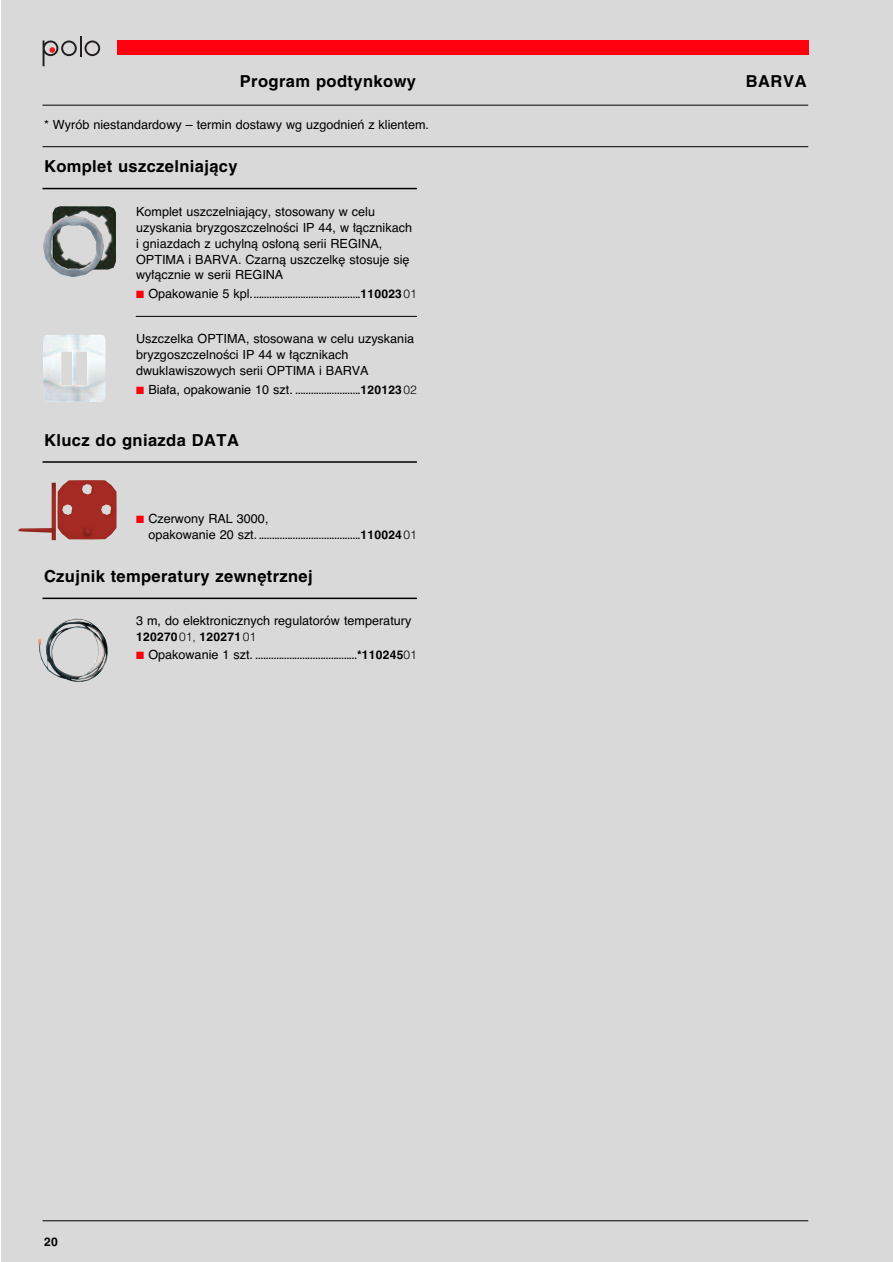
<style>
.page{position:relative;width:893px;height:1262px;background:#fff}
.page>*{position:absolute;margin:0;border:0;box-sizing:border-box;transform-origin:0 0}
.t1{font:700 16.5px "Phelvetica";letter-spacing:.02em;color:#000}
.t2{font:12px/15.9px "Phelvetica";color:#000}
.t3{font:700 12px "Phelvetica";color:#000}
.t4{font:700 9px "Phelvetica";color:#000}
.s1{color:#ff000f}
.s2{font-weight:400;font-size:12px}
.s3{font-size:12px}
.s4{font-weight:300;font-size:12px}
.s5{font-weight:700}
.s6{font-weight:300}
</style>
<div class="page">
<div style="left:1px;top:0;width:891px;height:1262px;background:#d9d9d9"></div>
<hr style="left:43px;top:105px;width:765px;height:1px;background:#000">
<hr style="left:43px;top:1220px;width:765px;height:1px;background:#000">
<div style="left:117px;top:40px;width:691px;height:15px;background:#ff000f"></div>
<svg style="left:85px;top:40px;width:15px;height:16px"></svg>
<hr style="left:80px;top:36px;width:2px;height:20px;background:#231f20">
<svg style="left:43px;top:40px;width:34px;height:26px"></svg>
<img style="left:43px;top:335px;width:63px;height:67px">
<img style="left:57px;top:480px;width:60px;height:59px">
<hr style="left:43px;top:461px;width:374px;height:2px;background:#000">
<img style="left:52px;top:206px;width:64px;height:64px">
<hr style="left:43px;top:188px;width:374px;height:1px;background:#000">
<hr style="left:136px;top:316px;width:281px;height:1px;background:#000">
<img style="left:43px;top:216px;width:61px;height:61px">
<img style="left:18px;top:483px;width:38px;height:57px">
<img style="left:38px;top:618px;width:70px;height:64px">
<hr style="left:43px;top:597px;width:374px;height:2px;background:#000">
<hr style="left:43px;top:146px;width:765px;height:1px;background:#000">
<h1 class="t1" style="left:240px;top:75px;width:178px">Program podtynkowy</h1>
<h1 class="t1" style="left:745px;top:75px;width:62px">BARVA</h1>
<p class="t2" style="left:44px;top:118px;width:386px">* Wyrób niestandardowy – termin dostawy wg uzgodnieƒ z klientem.</p>
<h1 class="t1" style="left:44px;top:160px;width:195px">Komplet uszczelniajàcy</h1>
<p class="t2" style="left:136px;top:204px;width:277px">Komplet uszczelniajàcy, stosowany w celu uzyskania bryzgoszczelnoÊci IP 44, w ∏àcznikach i gniazdach z uchylnà os∏onà serii REGINA, OPTIMA i BARVA. Czarnà uszczelk´ stosuje si´ wy∏àcznie w serii REGINA</p>
<p class="t4" style="left:136px;top:291px;width:282px"><span class="s1">■</span> <span class="s2">Opakowanie 5 kpl.</span>.........................................<span class="s3">110023</span><span class="s4">01</span></p>
<p class="t2" style="left:136px;top:332px;width:279px">Uszczelka OPTIMA, stosowana w celu uzyskania bryzgoszczelnoÊci IP 44 w ∏àcznikach dwuklawiszowych serii OPTIMA i BARVA</p>
<p class="t4" style="left:136px;top:387px;width:282px"><span class="s1">■</span> <span class="s2">Bia∏a, opakowanie 10 szt.</span> .........................<span class="s3">120123</span><span class="s4">02</span></p>
<h1 class="t1" style="left:44px;top:434px;width:196px">Klucz do gniazda DATA</h1>
<p class="t2" style="left:136px;top:512px;width:134px"><span class="s1">■</span> Czerwony RAL 3000,</p>
<p class="t4" style="left:148px;top:532px;width:270px"><span class="s2">opakowanie 20 szt.</span> .......................................<span class="s3">110024</span><span class="s4">01</span></p>
<h1 class="t1" style="left:44px;top:570px;width:270px">Czujnik temperatury zewn´trznej</h1>
<p class="t2" style="left:136px;top:614px;width:277px">3 m, do elektronicznych regulatorów temperatury<br><span class="s5">120270</span><span class="s6">01,</span> <span class="s5">120271</span><span class="s6">01</span></p>
<p class="t4" style="left:136px;top:653px;width:282px"><span class="s1">■</span> <span class="s2">Opakowanie 1 szt.</span> .......................................<span class="s3">*110245</span><span class="s4">01</span></p>
<p class="t3" style="left:44px;top:1237px;width:15px">20</p>
</div>
